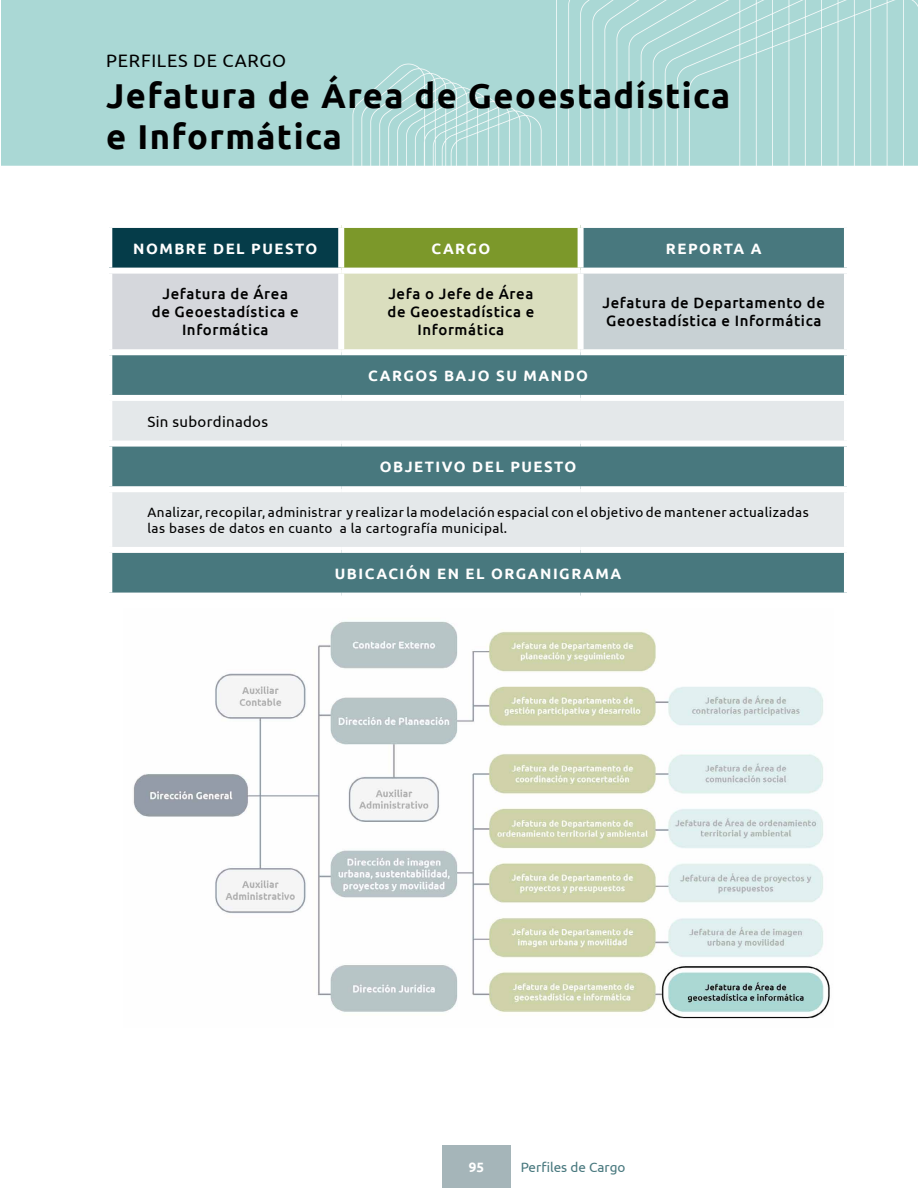
<style>
.page{position:relative;width:918px;height:1188px;background:#fff}
.page>*{position:absolute;margin:0;border:0;box-sizing:border-box;transform-origin:0 0}
.t1{font:700 34.5px/41.4px "Ubuntu";letter-spacing:.04em;color:#000}
.t2{font:18px "Ubuntu";letter-spacing:.04em;color:#000}
.t3{font:500 15px/18px "Ubuntu";letter-spacing:.04em;color:#000;text-align:center}
.t4{font:700 15px "Ubuntu";letter-spacing:.1em;color:#fff}
.t5{font:15px "Ubuntu";letter-spacing:.02em;color:#000}
.t6{font:13.5px/16.2px "Ubuntu";letter-spacing:.03em;color:#000}
.t7{font:13.5px "Ubuntu";color:#48787e}
.t8{font:700 13.5px "Ubuntu";color:#fff}
</style>
<div class="page">
<img style="left:1px;top:0;width:917px;height:166px">
<svg style="left:112px;top:228px;width:732px;height:365px;background:#487671"></svg>
<div style="left:109px;top:271px;width:232px;height:81px;background:#d5d7dc"></div>
<div style="left:341px;top:271px;width:240px;height:81px;background:#dadebe"></div>
<div style="left:581px;top:271px;width:266px;height:81px;background:#c8d1d4"></div>
<svg style="left:112px;top:401px;width:732px;height:146px;background:#b7c7ca"></svg>
<div style="left:578px;top:228px;width:6px;height:40px;background:#fff"></div>
<div style="left:341px;top:268px;width:240px;height:6px;background:#fff"></div>
<div style="left:581px;top:268px;width:269px;height:6px;background:#fff"></div>
<div style="left:578px;top:274px;width:6px;height:75px;background:#fff"></div>
<div style="left:844px;top:274px;width:6px;height:75px;background:#fff"></div>
<div style="left:338px;top:228px;width:6px;height:40px;background:#fff"></div>
<div style="left:106px;top:268px;width:235px;height:6px;background:#fff"></div>
<div style="left:106px;top:274px;width:6px;height:75px;background:#fff"></div>
<div style="left:338px;top:274px;width:6px;height:75px;background:#fff"></div>
<div style="left:106px;top:349px;width:235px;height:6px;background:#fff"></div>
<div style="left:341px;top:349px;width:240px;height:6px;background:#fff"></div>
<div style="left:581px;top:349px;width:269px;height:6px;background:#fff"></div>
<div style="left:106px;top:395px;width:235px;height:6px;background:#fff"></div>
<div style="left:341px;top:395px;width:240px;height:6px;background:#fff"></div>
<div style="left:581px;top:395px;width:269px;height:6px;background:#fff"></div>
<div style="left:106px;top:441px;width:235px;height:6px;background:#fff"></div>
<div style="left:341px;top:441px;width:240px;height:6px;background:#fff"></div>
<div style="left:581px;top:441px;width:269px;height:6px;background:#fff"></div>
<div style="left:106px;top:486px;width:235px;height:6px;background:#fff"></div>
<div style="left:341px;top:486px;width:240px;height:6px;background:#fff"></div>
<div style="left:581px;top:486px;width:269px;height:6px;background:#fff"></div>
<div style="left:106px;top:547px;width:235px;height:6px;background:#fff"></div>
<div style="left:341px;top:547px;width:240px;height:6px;background:#fff"></div>
<div style="left:581px;top:547px;width:269px;height:6px;background:#fff"></div>
<img style="left:133px;top:621px;width:697px;height:398px">
<div style="left:443px;top:1145px;width:68px;height:43px;background:#a5b5b9"></div>
<h2 class="t2" style="left:106px;top:50px;width:181px">PERFILES DE CARGO</h2>
<h1 class="t1" style="left:106px;top:75px;width:625px">Jefatura de Área de Geoestadística e Informática</h1>
<p class="t4" style="left:133px;top:240px;width:186px">NOMBRE DEL PUESTO</p>
<p class="t4" style="left:431px;top:240px;width:61px">CARGO</p>
<p class="t4" style="left:666px;top:240px;width:97px">REPORTA A</p>
<p class="t3" style="left:152px;top:285px;width:148px">Jefatura de Área de Geoestadística e<br>Informática</p>
<p class="t3" style="left:388px;top:285px;width:148px">Jefa o Jefe de Área de Geoestadística e<br>Informática</p>
<p class="t3" style="left:602px;top:294px;width:224px;text-align:left">Jefatura de Departamento de<br>Geoestadística e Informática</p>
<p class="t4" style="left:368px;top:367px;width:221px">CARGOS BAJO SU MANDO</p>
<p class="t5" style="left:148px;top:413px;width:122px">Sin subordinados</p>
<p class="t4" style="left:380px;top:458px;width:198px">OBJETIVO DEL PUESTO</p>
<p class="t6" style="left:148px;top:504px;width:663px">Analizar, recopilar, administrar y realizar la modelación espacial con el objetivo de mantener actualizadas las bases de datos en cuanto a la cartografía municipal.</p>
<p class="t4" style="left:335px;top:565px;width:288px">UBICACIÓN EN EL ORGANIGRAMA</p>
<p class="t8" style="left:469px;top:1159px;width:17px">95</p>
<p class="t7" style="left:521px;top:1159px;width:106px">Perfiles de Cargo</p>
</div>
